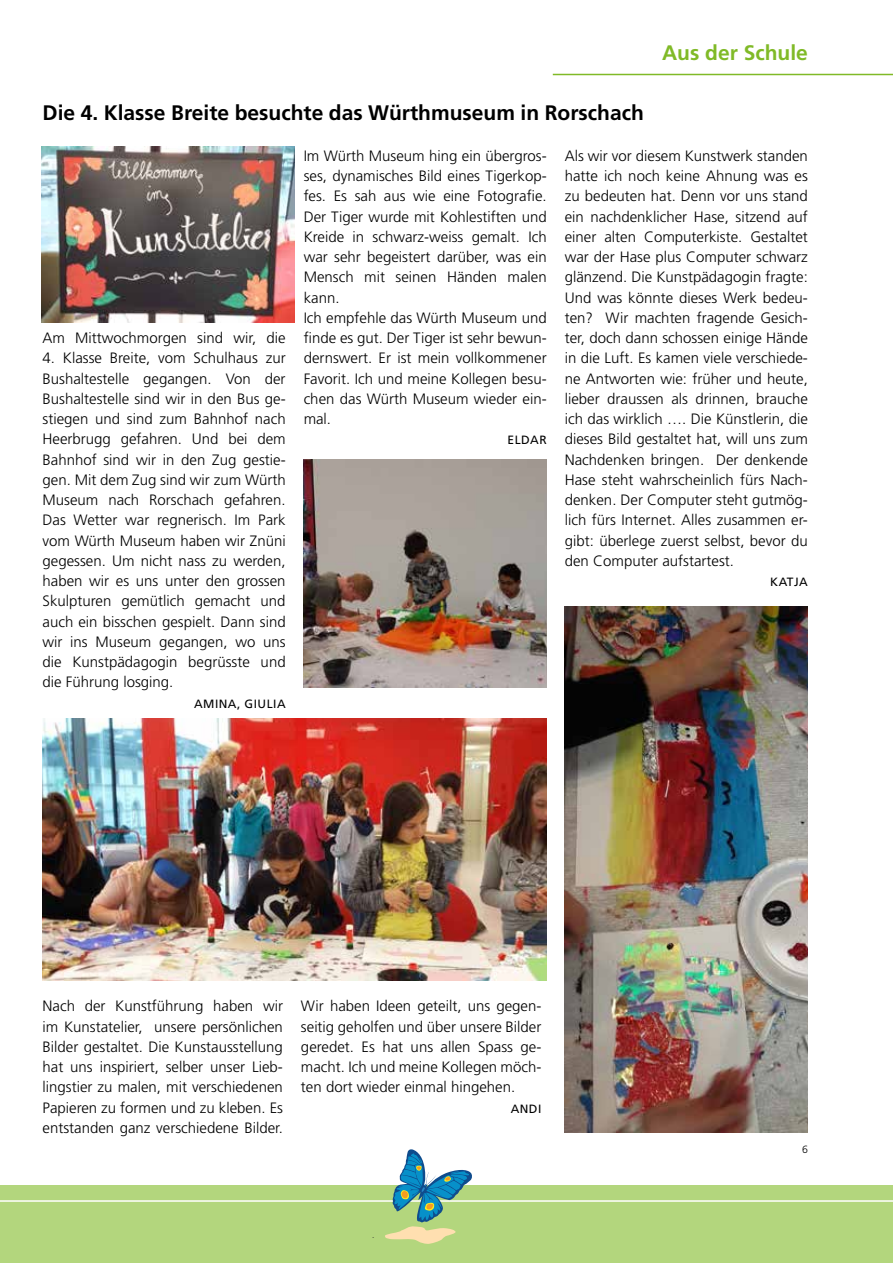
<style>
.page{position:relative;width:893px;height:1263px;background:#fff}
.page>*{position:absolute;margin:0;border:0;box-sizing:border-box;transform-origin:0 0}
.t1{font:700 21px "Frutiger LT Std";color:#000}
.t2{font:700 21px "Frutiger LT Std";color:#80ba27}
.t3{font:300 15px/20.2px "Frutiger LT Std";color:#000;text-align:justify}
.t4{font:12px "Frutiger LT Std";letter-spacing:.04em;color:#000}
.t5{font:300 10.5px "Frutiger LT Std";color:#000}
</style>
<div class="page">
<hr style="left:553px;top:74px;width:340px;height:1px;background:#80ba27">
<div style="left:0;top:1185px;width:893px;height:78px;background:#b3d67d"></div>
<hr style="left:0;top:1200px;width:893px;height:2px;background:#fff">
<svg style="left:385px;top:1149px;width:87px;height:95px"></svg>
<img style="left:565px;top:606px;width:243px;height:527px">
<img style="left:304px;top:459px;width:243px;height:228px">
<img style="left:43px;top:719px;width:504px;height:261px">
<img style="left:41px;top:146px;width:254px;height:177px">
<h1 class="t1" style="left:43px;top:101px;width:603px">Die 4. Klasse Breite besuchte das Würthmuseum in Rorschach</h1>
<h1 class="t2" style="left:662px;top:40px;width:147px">Aus der Schule</h1>
<p class="t3" style="left:43px;top:328px;width:245px">Am Mittwochmorgen sind wir, die</p>
<p class="t3" style="left:43px;top:348px;width:245px">4. Klasse Breite, vom Schulhaus zur Bushaltestelle gegangen. Von der Bushaltestelle sind wir in den Bus ge&shy;stiegen und sind zum Bahnhof nach Heerbrugg gefahren. Und bei dem Bahnhof sind wir in den Zug gestie&shy;gen. Mit dem Zug sind wir zum Würth Museum nach Rorschach gefahren.<br>Das Wetter war regnerisch. Im Park vom Würth Museum haben wir Znüni gegessen. Um nicht nass zu werden, haben wir es uns unter den grossen Skulpturen gemütlich gemacht und auch ein bisschen gespielt. Dann sind wir ins Museum gegangen, wo uns die Kunstpädagogin begrüsste und die Führung losging.</p>
<p class="t4" style="left:194px;top:696px;width:93px">AMINA, GIULIA</p>
<p class="t3" style="left:304px;top:146px;width:245px;text-align:left">Im Würth Museum hing ein übergros&shy;ses, dynamisches Bild eines Tigerkop&shy;fes. Es sah aus wie eine Fotografie.<br>Der Tiger wurde mit Kohlestiften und<br>Kreide in schwarz-weiss gemalt. Ich war sehr begeistert darüber, was ein<br>Mensch mit seinen Händen malen kann.<br>Ich empfehle das Würth Museum und finde es gut. Der Tiger ist sehr bewun&shy;dernswert. Er ist mein vollkommener<br>Favorit. Ich und meine Kollegen besu&shy;chen das Würth Museum wieder ein&shy;mal.</p>
<p class="t4" style="left:508px;top:433px;width:41px">ELDAR</p>
<p class="t3" style="left:565px;top:146px;width:245px">Als wir vor diesem Kunstwerk standen hatte ich noch keine Ahnung was es zu bedeuten hat. Denn vor uns stand ein nachdenklicher Hase, sitzend auf einer alten Computerkiste. Gestaltet war der Hase plus Computer schwarz glänzend. Die Kunstpädagogin fragte:<br>Und was könnte dieses Werk bedeu&shy;ten? Wir machten fragende Gesich&shy;ter, doch dann schossen einige Hände in die Luft. Es kamen viele verschiede&shy;ne Antworten wie: früher und heute, lieber draussen als drinnen, brauche ich das wirklich …. Die Künstlerin, die dieses Bild gestaltet hat, will uns zum Nachdenken bringen. Der denkende Hase steht wahrscheinlich fürs Nach&shy;denken. Der Computer steht gutmög&shy;lich fürs Internet. Alles zusammen er&shy;gibt: überlege zuerst selbst, bevor du den Computer aufstartest.</p>
<p class="t4" style="left:770px;top:575px;width:39px">KATJA</p>
<p class="t3" style="left:43px;top:996px;width:242px">Nach der Kunstführung haben wir im Kunstatelier, unsere persönlichen Bilder gestaltet. Die Kunstausstellung hat uns inspiriert, selber unser Lieb&shy;lingstier zu malen, mit verschiedenen Papieren zu formen und zu kleben. Es entstanden ganz verschiedene Bilder.</p>
<p class="t3" style="left:301px;top:996px;width:242px">Wir haben Ideen geteilt, uns gegen&shy;seitig geholfen und über unsere Bilder geredet. Es hat uns allen Spass ge&shy;macht. Ich und meine Kollegen möch&shy;ten dort wieder einmal hingehen.</p>
<p class="t4" style="left:511px;top:1101px;width:32px">ANDI</p>
<p class="t5" style="left:802px;top:1143px;width:7px">6</p>
</div>
